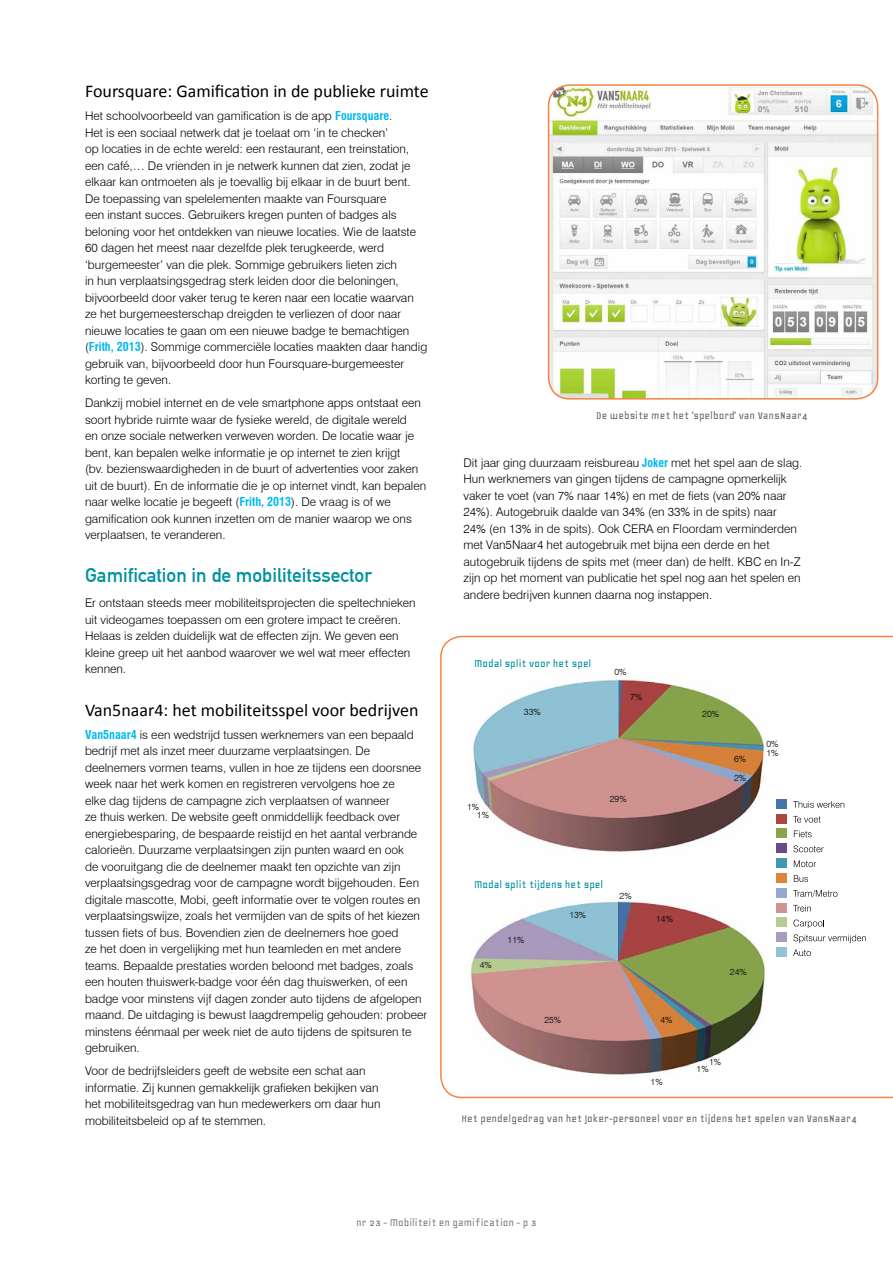
<style>
.page{position:relative;width:893px;height:1263px;background:#fff}
.page>*{position:absolute;margin:0;border:0;box-sizing:border-box;transform-origin:0 0}
.t1{font:19.5px "DIN Mittelschrift Alternate";color:#00929e}
.t2{font:18px "Calibri";color:#000}
.t3{font:300 12px/16.5px "Swiss 721 BT";color:#000}
.t4{font:12px "Geo";color:#6d6e71}
.t5{font:12px "Geo";color:#00929e}
.t6{font:12px "Geo";color:#808285}
.t7{font:300 9px/18px "Swiss 721 BT";color:#000}
.s1{font-weight:700;font-stretch:condensed;color:#00b9f1}
</style>
<div class="page">
<img style="left:549px;top:85px;width:329px;height:312px">
<div style="left:548px;top:84px;width:330px;height:316px;border:2px solid #f58345;border-radius:21px"></div>
<svg style="left:440px;top:636px;width:453px;height:462px"></svg>
<h2 class="t2" style="left:85px;top:80px;width:345px">Foursquare: Gamification in de publieke ruimte</h2>
<p class="t3" style="left:85px;top:108px;width:344px">Het schoolvoorbeeld van gamification is de app <span class="s1">Foursquare</span>.<br>Het is een sociaal netwerk dat je toelaat om ‘in te checken’<br>op locaties in de echte wereld: een restaurant, een treinstation, een café,… De vrienden in je netwerk kunnen dat zien, zodat je elkaar kan ontmoeten als je toevallig bij elkaar in de buurt bent.<br>De toepassing van spelelementen maakte van Foursquare<br>een instant succes. Gebruikers kregen punten of badges als beloning voor het ontdekken van nieuwe locaties. Wie de laatste 60 dagen het meest naar dezelfde plek terugkeerde, werd ‘burgemeester’ van die plek. Sommige gebruikers lieten zich<br>in hun verplaatsingsgedrag sterk leiden door die beloningen, bijvoorbeeld door vaker terug te keren naar een locatie waarvan ze het burgemeesterschap dreigden te verliezen of door naar nieuwe locaties te gaan om een nieuwe badge te bemachtigen (<span class="s1">Frith, 2013</span>). Sommige commerciële locaties maakten daar handig gebruik van, bijvoorbeeld door hun Foursquare-burgemeester korting te geven.</p>
<p class="t3" style="left:85px;top:395px;width:343px">Dankzij mobiel internet en de vele smartphone apps ontstaat een soort hybride ruimte waar de fysieke wereld, de digitale wereld<br>en onze sociale netwerken verweven worden. De locatie waar je bent, kan bepalen welke informatie je op internet te zien krijgt<br>(bv. bezienswaardigheden in de buurt of advertenties voor zaken uit de buurt). En de informatie die je op internet vindt, kan bepalen naar welke locatie je begeeft (<span class="s1">Frith, 2013</span>). De vraag is of we gamification ook kunnen inzetten om de manier waarop we ons verplaatsen, te veranderen.</p>
<h1 class="t1" style="left:85px;top:564px;width:288px">Gamification in de mobiliteitssector</h1>
<p class="t3" style="left:85px;top:594px;width:332px">Er ontstaan steeds meer mobiliteitsprojecten die speltechnieken uit videogames toepassen om een grotere impact te creëren.<br>Helaas is zelden duidelijk wat de effecten zijn. We geven een kleine greep uit het aanbod waarover we wel wat meer effecten kennen.</p>
<h2 class="t2" style="left:85px;top:699px;width:335px">Van5naar4: het mobiliteitsspel voor bedrijven</h2>
<p class="t3" style="left:85px;top:726px;width:344px"><span class="s1">Van5naar4</span> is een wedstrijd tussen werknemers van een bepaald bedrijf met als inzet meer duurzame verplaatsingen. De deelnemers vormen teams, vullen in hoe ze tijdens een doorsnee week naar het werk komen en registreren vervolgens hoe ze<br>elke dag tijdens de campagne zich verplaatsen of wanneer<br>ze thuis werken. De website geeft onmiddellijk feedback over energiebesparing, de bespaarde reistijd en het aantal verbrande calorieën. Duurzame verplaatsingen zijn punten waard en ook<br>de vooruitgang die de deelnemer maakt ten opzichte van zijn verplaatsingsgedrag voor de campagne wordt bijgehouden. Een digitale mascotte, Mobi, geeft informatie over te volgen routes en verplaatsingswijze, zoals het vermijden van de spits of het kiezen tussen fiets of bus. Bovendien zien de deelnemers hoe goed<br>ze het doen in vergelijking met hun teamleden en met andere teams. Bepaalde prestaties worden beloond met badges, zoals een houten thuiswerk-badge voor één dag thuiswerken, of een badge voor minstens vijf dagen zonder auto tijdens de afgelopen maand. De uitdaging is bewust laagdrempelig gehouden: probeer minstens éénmaal per week niet de auto tijdens de spitsuren te gebruiken.</p>
<p class="t3" style="left:85px;top:1062px;width:297px">Voor de bedrijfsleiders geeft de website een schat aan informatie. Zij kunnen gemakkelijk grafieken bekijken van het mobiliteitsgedrag van hun medewerkers om daar hun mobiliteitsbeleid op af te stemmen.</p>
<p class="t4" style="left:596px;top:409px;width:213px">De website met het ‘spelbord’ van Van5Naar4</p>
<p class="t3" style="left:463px;top:454px;width:340px">Dit jaar ging duurzaam reisbureau <span class="s1">Joker</span> met het spel aan de slag.<br>Hun werknemers van gingen tijdens de campagne opmerkelijk vaker te voet (van 7% naar 14%) en met de fiets (van 20% naar 24%). Autogebruik daalde van 34% (en 33% in de spits) naar<br>24% (en 13% in de spits). Ook CERA en Floordam verminderden met Van5Naar4 het autogebruik met bijna een derde en het autogebruik tijdens de spits met (meer dan) de helft. KBC en In-Z zijn op het moment van publicatie het spel nog aan het spelen en andere bedrijven kunnen daarna nog instappen.</p>
<p class="t5" style="left:474px;top:657px;width:119px">Modal split voor het spel</p>
<p class="t7" style="left:524px;top:702px;width:18px">33%</p>
<p class="t7" style="left:614px;top:663px;width:14px">0%</p>
<p class="t7" style="left:630px;top:687px;width:14px">7%</p>
<p class="t7" style="left:477px;top:802px;width:14px;line-height:7.9px;text-indent:-10px">1%<br>1%</p>
<p class="t7" style="left:610px;top:789px;width:18px">29%</p>
<p class="t5" style="left:474px;top:878px;width:131px">Modal split tijdens het spel</p>
<p class="t7" style="left:480px;top:956px;width:14px">4%</p>
<p class="t7" style="left:508px;top:930px;width:18px">11%</p>
<p class="t7" style="left:569px;top:906px;width:18px">13%</p>
<p class="t7" style="left:620px;top:886px;width:14px">2%</p>
<p class="t7" style="left:656px;top:910px;width:18px">14%</p>
<p class="t7" style="left:544px;top:1011px;width:18px">25%</p>
<p class="t7" style="left:660px;top:1011px;width:14px">4%</p>
<p class="t7" style="left:651px;top:1072px;width:14px">1%</p>
<p class="t7" style="left:702px;top:704px;width:18px">20%</p>
<p class="t7" style="left:734px;top:750px;width:14px">6%<br>2%</p>
<p class="t7" style="left:766px;top:738px;width:14px;line-height:9.9px">0%<br>1%</p>
<p class="t7" style="left:730px;top:963px;width:18px">24%</p>
<p class="t7" style="left:709px;top:1052px;width:14px">1%</p>
<p class="t7" style="left:697px;top:1060px;width:14px">1%</p>
<p class="t4" style="left:461px;top:1112px;width:397px">Het pendelgedrag van het Joker-personeel voor en tijdens het spelen van Van5Naar4</p>
<p class="t6" style="left:356px;top:1216px;width:182px">nr 23 - Mobiliteit en gamification - p 3</p>
</div>
